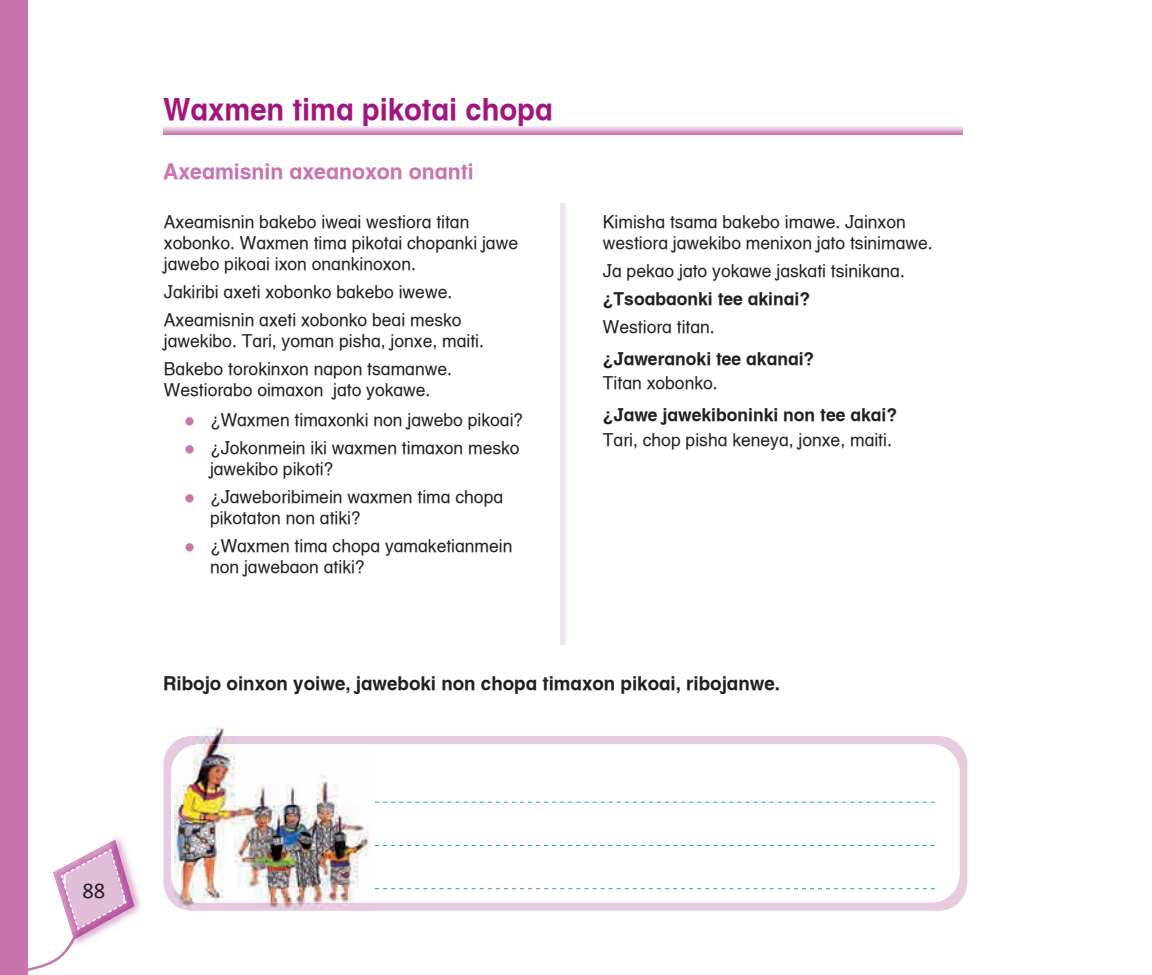
<style>
.page{position:relative;width:1152px;height:975px;background:#fff}
.page>*{position:absolute;margin:0;border:0;box-sizing:border-box;transform-origin:0 0}
.t1{font:700 30px "Helvetica Textbook LT";color:#a2157f}
.t2{font:22.5px "Calibri";color:#231f20}
.t3{font:700 21.25px "Helvetica Textbook LT";color:#c973af}
.t4{font:700 18.75px "Helvetica Textbook LT";color:#231f20}
.t5{font:17.5px/21px "Helvetica Textbook LT";color:#231f20}
.t6{font:700 17.5px "Helvetica Textbook LT";color:#231f20}
.s1{font-family:"Avant Garde IT Cby BT";font-size:27.88px;color:#c973af}
</style>
<div class="page">
<div style="left:0;top:0;width:28px;height:974px;background:#c973af"></div>
<img style="left:134px;top:879px;width:7px;height:35px">
<div style="left:163px;top:736px;width:804px;height:174px;background:#e7cbe1;border-radius:28px"></div>
<div style="left:171px;top:744px;width:788px;height:158px;background:#fff;border-radius:28px"></div>
<svg style="left:375px;top:888px;width:560px;height:1px"></svg>
<svg style="left:375px;top:844px;width:560px;height:1px"></svg>
<svg style="left:375px;top:801px;width:560px;height:1px"></svg>
<div style="left:560px;top:204px;width:5px;height:441px;background:#f4e6f0"></div>
<svg style="left:163px;top:126px;width:800px;height:8px;background:#dfb6d4"></svg>
<img style="left:203px;top:727px;width:29px;height:9px">
<img style="left:174px;top:736px;width:196px;height:173px">
<img style="left:174px;top:744px;width:196px;height:158px">
<svg style="left:0;top:839px;width:134px;height:136px"></svg>
<h1 class="t1" style="left:163px;top:91px;width:391px">Waxmen tima pikotai chopa</h1>
<p class="t3" style="left:163px;top:158px;width:312px">Axeamisnin axeanoxon onanti</p>
<p class="t5" style="left:164px;top:211px;width:356px">Axeamisnin bakebo iweai westiora titan xobonko. Waxmen tima pikotai chopanki jawe jawebo pikoai ixon onankinoxon.</p>
<p class="t5" style="left:164px;top:277px;width:299px;line-height:28.1px">Jakiribi axeti xobonko bakebo iwewe.<br>Axeamisnin axeti xobonko beai mesko</p>
<p class="t5" style="left:164px;top:327px;width:321px;line-height:28.1px">jawekibo. Tari, yoman pisha, jonxe, maiti.<br>Bakebo torokinxon napon tsamanwe.</p>
<p class="t5" style="left:164px;top:379px;width:268px">Westiorabo oimaxon jato yokawe.</p>
<p class="t5" style="left:182px;top:409px;width:343px"><span class="s1">•</span> ¿Waxmen timaxonki non jawebo pikoai?</p>
<p class="t5" style="left:210px;top:437px;width:311px;text-indent:-28px"><span class="s1">•</span> ¿Jokonmein iki waxmen timaxon mesko jawekibo pikoti?</p>
<p class="t5" style="left:210px;top:486px;width:295px;text-indent:-28px"><span class="s1">•</span> ¿Jaweboribimein waxmen tima chopa pikotaton non atiki?</p>
<p class="t5" style="left:210px;top:535px;width:304px;text-indent:-28px"><span class="s1">•</span> ¿Waxmen tima chopa yamaketianmein non jawebaon atiki?</p>
<p class="t5" style="left:603px;top:211px;width:331px">Kimisha tsama bakebo imawe. Jainxon westiora jawekibo menixon jato tsinimawe.</p>
<p class="t5" style="left:603px;top:260px;width:303px">Ja pekao jato yokawe jaskati tsinikana.</p>
<p class="t6" style="left:603px;top:288px;width:209px">¿Tsoabaonki tee akinai?</p>
<p class="t5" style="left:603px;top:316px;width:113px">Westiora titan.</p>
<p class="t6" style="left:603px;top:348px;width:213px">¿Jaweranoki tee akanai?</p>
<p class="t5" style="left:603px;top:372px;width:116px">Titan xobonko.</p>
<p class="t6" style="left:603px;top:404px;width:295px">¿Jawe jawekiboninki non tee akai?</p>
<p class="t5" style="left:603px;top:429px;width:290px">Tari, chop pisha keneya, jonxe, maiti.</p>
<p class="t4" style="left:163px;top:671px;width:618px">Ribojo oinxon yoiwe, jaweboki non chopa timaxon pikoai, ribojanwe.</p>
<p class="t2" style="left:82px;top:874px;width:24px">88</p>
</div>
